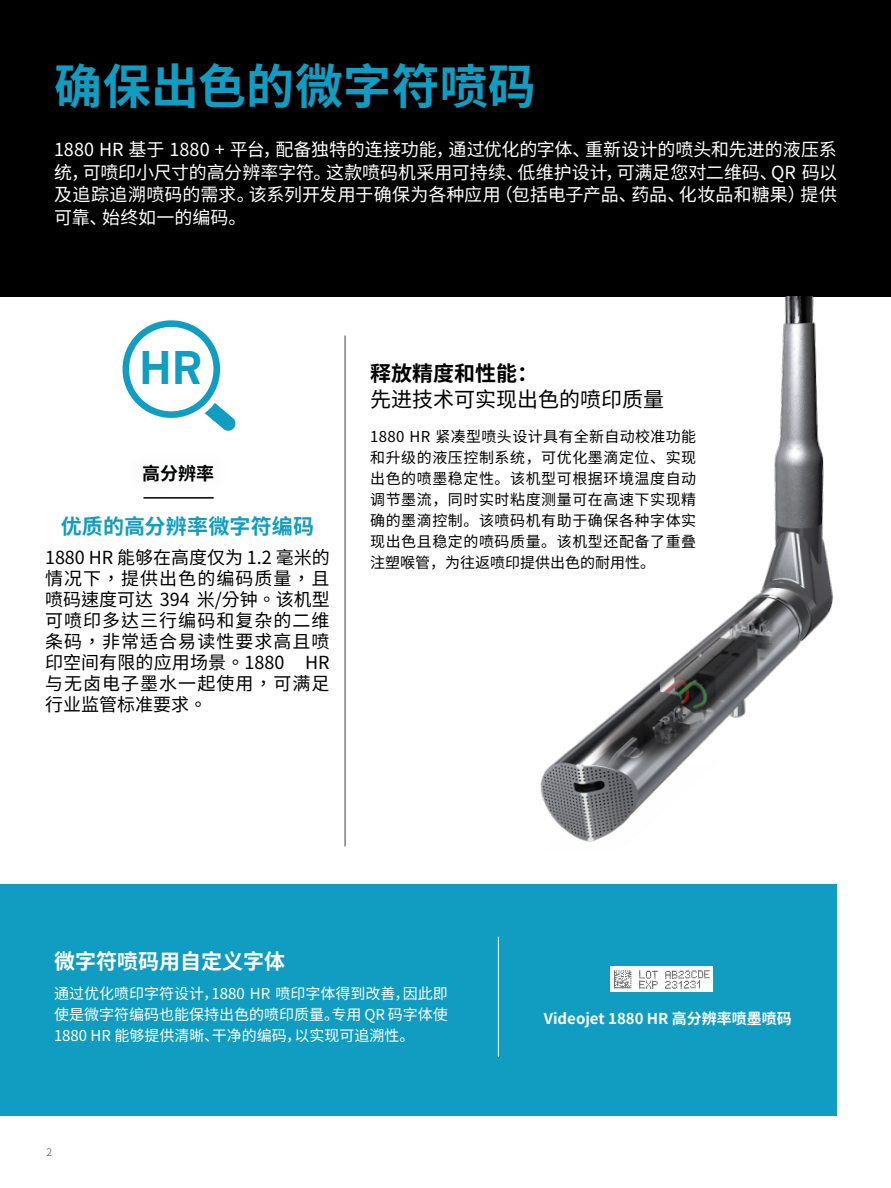
<style>
.page{position:relative;width:891px;height:1188px;background:#fff}
.page>*{position:absolute;margin:0;border:0;box-sizing:border-box;transform-origin:0 0}
.t1{font:700 48px "Noto Sans CJ Ksc";letter-spacing:.005em;color:#109dc1}
.t2{font:700 44.7px "Benton Gothic";color:#109dc1}
.t3{font:21px "Noto Sans CJ Ksc";color:#000}
.t4{font:700 21px "Noto Sans CJ Ksc";letter-spacing:.005em;color:#109dc1}
.t5{font:700 21px "Noto Sans CJ Ksc";color:#fff}
.t6{font:700 21px "Noto Sans CJ Ksc";color:#000}
.t7{font:18px/22.5px "Noto Sans CJ Ksc";color:#fff;text-align:justify}
.t8{font:18px/21px "Noto Sans CJ Ksc";letter-spacing:.035em;color:#000;text-align:justify}
.t9{font:700 18px "Noto Sans CJ Ksc";color:#000}
.t10{font:15px/21px "Noto Sans CJ Ksc";letter-spacing:.035em;color:#000;text-align:justify}
.t11{font:15px/21px "Noto Sans CJ Ksc";color:#fff;text-align:justify}
.t12{font:700 15px "Noto Sans CJ Ksc";color:#fff}
.t13{font:300 10.5px "Noto Sans CJ Ksc";color:#414042}
</style>
<div class="page">
<div style="left:0;top:884px;width:837px;height:232px;background:#109dc1"></div>
<div style="left:0;top:0;width:891px;height:297px;background:#000"></div>
<hr style="left:345px;top:336px;width:1px;height:510px;background:#414042">
<hr style="left:143px;top:497px;width:71px;height:2px;background:#000">
<svg style="left:122px;top:320px;width:114px;height:111px"></svg>
<img style="left:610px;top:966px;width:102px;height:26px">
<hr style="left:498px;top:937px;width:1px;height:120px;background:#fff">
<img style="left:540px;top:297px;width:293px;height:545px">
<h1 class="t1" style="left:54px;top:59px;width:483px">确保出色的微字符喷码</h1>
<p class="t7" style="left:54px;top:139px;width:785px">1880 HR 基于 1880 + 平台，配备独特的连接功能，通过优化的字体、重新设计的喷头和先进的液压系统，可喷印小尺寸的高分辨率字符。这款喷码机采用可持续、低维护设计，可满足您对二维码、QR 码以及追踪追溯喷码的需求。该系列开发用于确保为各种应用（包括电子产品、药品、化妆品和糖果）提供可靠、始终如一的编码。</p>
<h2 class="t2" style="left:139px;top:341px;width:65px">HR</h2>
<p class="t9" style="left:142px;top:463px;width:74px">高分辨率</p>
<p class="t4" style="left:61px;top:515px;width:255px">优质的高分辨率微字符编码</p>
<p class="t8" style="left:45px;top:547px;width:286px">1880 HR 能够在高度仅为 1.2 毫米的情况下，提供出色的编码质量，且喷码速度可达 394 米/分钟。该机型可喷印多达三行编码和复杂的二维条码，非常适合易读性要求高且喷印空间有限的应用场景。1880 HR与无卤电子墨水一起使用，可满足行业监管标准要求。</p>
<p class="t6" style="left:370px;top:362px;width:169px">释放精度和性能：</p>
<p class="t3" style="left:370px;top:387px;width:295px">先进技术可实现出色的喷印质量</p>
<p class="t10" style="left:370px;top:427px;width:328px">1880 HR 紧凑型喷头设计具有全新自动校准功能和升级的液压控制系统，可优化墨滴定位、实现出色的喷墨稳定性。该机型可根据环境温度自动调节墨流，同时实时粘度测量可在高速下实现精确的墨滴控制。该喷码机有助于确保各种字体实现出色且稳定的喷码质量。该机型还配备了重叠注塑喉管，为往返喷印提供出色的耐用性。</p>
<p class="t5" style="left:54px;top:950px;width:232px">微字符喷码用自定义字体</p>
<p class="t11" style="left:54px;top:983px;width:395px">通过优化喷印字符设计，1880 HR 喷印字体得到改善，因此即使是微字符编码也能保持出色的喷印质量。专用 QR 码字体使1880 HR 能够提供清晰、干净的编码，以实现可追溯性。</p>
<p class="t13" style="left:46px;top:1147px;width:7px">2</p>
<p class="t12" style="left:544px;top:1010px;width:250px">Videojet 1880 HR 高分辨率喷墨喷码</p>
</div>
